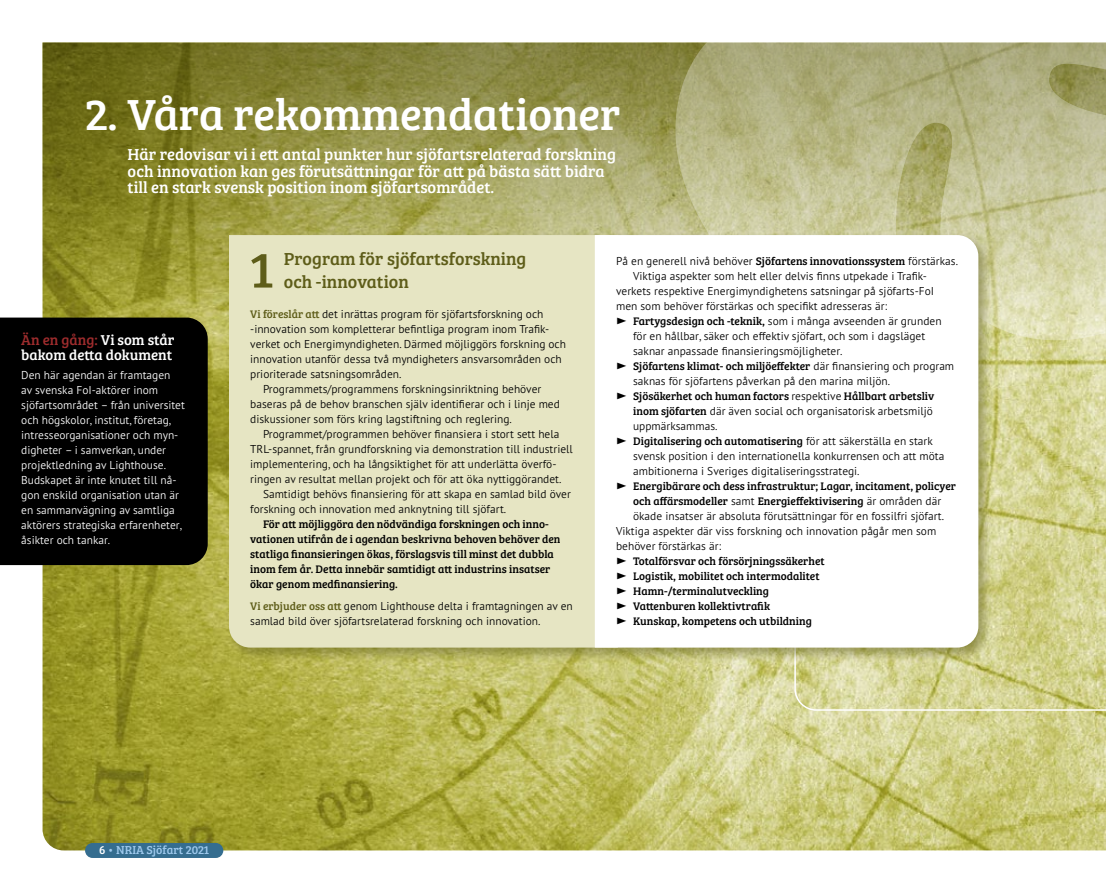
<style>
.page{position:relative;width:1106px;height:893px;background:#fff}
.page>*{position:absolute;margin:0;border:0;box-sizing:border-box;transform-origin:0 0}
.t1{font:51.9px "Bree Serif";color:#5e5d19}
.t2{font:45px "Bree Serif";color:#fff}
.t3{font:18px/22.5px "Bree Serif";color:#5e5d19}
.t4{font:16.5px/16.5px "Bree Serif";color:#fff}
.t5{font:14.85px/15px "Bree Serif";color:#fff}
.t6{font:11.85px "Bree Serif";color:#9ec9ed}
.t7{font:300 11.4px/15px "PT Sans Pro";color:#000}
.t8{font:11.4px/15px "Bree Serif";color:#000}
.t9{font:300 11.4px/15px "PT Sans Pro";color:#fff}
.s1{color:#9d2c2d}
.s2{font-family:"Bree Serif";font-weight:400;color:#5e5d19}
.s3{font-family:"Bree Serif";font-weight:400}
.s4{font-family:"PT Sans Pro";font-weight:300}
.s5{color:#fff}
</style>
<div class="page">
<img style="left:43px;top:325px;width:1063px;height:525px">
<svg style="left:43px;top:43px;width:593px;height:282px;background:#8f8d3e"></svg>
<svg style="left:636px;top:42px;width:470px;height:337px;background:#bbba89"></svg>
<svg style="left:793px;top:627px;width:313px;height:84px;background:#d5d494"></svg>
<div style="left:0;top:318px;width:208px;height:247px;background:#000"></div>
<div style="left:226px;top:232px;width:767px;height:431px;background:#5e5d19;opacity:.5"></div>
<div style="left:229px;top:235px;width:366px;height:413px;background:#e6e5c3"></div>
<svg style="left:595px;top:235px;width:383px;height:413px"></svg>
<div style="left:85px;top:843px;width:138px;height:15px;background:#356d8f;border-radius:8px"></div>
<svg style="left:617px;top:318px;width:9px;height:6px"></svg>
<svg style="left:617px;top:363px;width:9px;height:6px"></svg>
<svg style="left:617px;top:393px;width:9px;height:6px"></svg>
<svg style="left:617px;top:438px;width:9px;height:6px"></svg>
<svg style="left:617px;top:483px;width:9px;height:6px"></svg>
<svg style="left:617px;top:558px;width:9px;height:6px"></svg>
<svg style="left:617px;top:573px;width:9px;height:6px"></svg>
<svg style="left:617px;top:588px;width:9px;height:6px"></svg>
<svg style="left:617px;top:603px;width:9px;height:6px"></svg>
<svg style="left:617px;top:618px;width:9px;height:6px"></svg>
<h2 class="t2" style="left:85px;top:81px;width:537px">2. Våra rekommendationer</h2>
<h3 class="t4" style="left:128px;top:145px;width:490px">Här redovisar vi i ett antal punkter hur sjöfartsrelaterad forskning och innovation kan ges förutsättningar för att på bästa sätt bidra till en stark svensk position inom sjöfartsområdet.</h3>
<h3 class="t5" style="left:21px;top:331px;width:155px"><span class="s1">Än en gång:</span> Vi som står bakom detta dokument</h3>
<p class="t9" style="left:21px;top:367px;width:165px">Den här agendan är framtagen<br>av svenska FoI-aktörer inom sjöfartsområdet – från universitet och högskolor, institut, företag, intresseorganisationer och myn&shy;digheter – i samverkan, under projektledning av Lighthouse.<br>Budskapet är inte knutet till nå&shy;gon enskild organisation utan är en sammanvägning av samtliga aktörers strategiska erfarenheter, åsikter och tankar.</p>
<h1 class="t1" style="left:250px;top:231px;width:25px">1</h1>
<h3 class="t3" style="left:284px;top:247px;width:244px">Program för sjöfartsforskning och -innovation</h3>
<p class="t7" style="left:250px;top:306px;width:295px"><span class="s2">Vi föreslår att</span> det inrättas program för sjöfartsforskning och</p>
<p class="t7" style="left:250px;top:321px;width:299px">-innovation som kompletterar befintliga program inom Trafik-</p>
<p class="t7" style="left:250px;top:336px;width:317px">verket och Energimyndigheten. Därmed möjliggörs forskning och</p>
<p class="t7" style="left:250px;top:351px;width:313px">innovation utanför dessa två myndigheters ansvarsområden och</p>
<p class="t7" style="left:250px;top:366px;width:153px">prioriterade satsningsområden.</p>
<p class="t7" style="left:263px;top:381px;width:280px">Programmets/programmens forskningsinriktning behöver</p>
<p class="t7" style="left:250px;top:396px;width:311px">baseras på de behov branschen själv identifierar och i linje med</p>
<p class="t7" style="left:250px;top:411px;width:263px">diskussioner som förs kring lagstiftning och reglering.</p>
<p class="t7" style="left:263px;top:426px;width:298px">Programmet/programmen behöver finansiera i stort sett hela</p>
<p class="t7" style="left:250px;top:441px;width:324px">TRL-spannet, från grundforskning via demonstration till industriell</p>
<p class="t7" style="left:250px;top:456px;width:308px">implementering, och ha långsiktighet för att underlätta överfö-</p>
<p class="t7" style="left:250px;top:471px;width:313px">ringen av resultat mellan projekt och för att öka nyttiggörandet.</p>
<p class="t7" style="left:263px;top:486px;width:309px">Samtidigt behövs finansiering för att skapa en samlad bild över</p>
<p class="t7" style="left:250px;top:501px;width:257px">forskning och innovation med anknytning till sjöfart.</p>
<p class="t8" style="left:250px;top:515px;width:312px;text-indent:13px">För att möjliggöra den nödvändiga forskningen och inno&shy;vationen utifrån de i agendan beskrivna behoven behöver den statliga finansieringen ökas, förslagsvis till minst det dubbla inom fem år. Detta innebär samtidigt att industrins insatser ökar genom medfinansiering.</p>
<p class="t7" style="left:250px;top:598px;width:324px"><span class="s2">Vi erbjuder oss att</span> genom Lighthouse delta i framtagningen av en samlad bild över sjöfartsrelaterad forskning och innovation.</p>
<p class="t7" style="left:616px;top:253px;width:343px">På en generell nivå behöver <span class="s3">Sjöfartens innovationssystem</span> förstärkas.</p>
<p class="t7" style="left:633px;top:268px;width:294px">Viktiga aspekter som helt eller delvis finns utpekade i Trafik-</p>
<p class="t7" style="left:616px;top:283px;width:320px">verkets respektive Energimyndighetens satsningar på sjöfarts-FoI</p>
<p class="t7" style="left:616px;top:298px;width:272px">men som behöver förstärkas och specifikt adresseras är:</p>
<p class="t7" style="left:633px;top:313px;width:310px"><span class="s3">Fartygsdesign och -teknik,</span> som i många avseenden är grunden</p>
<p class="t7" style="left:633px;top:328px;width:294px">för en hållbar, säker och effektiv sjöfart, och som i dagsläget</p>
<p class="t7" style="left:633px;top:343px;width:211px">saknar anpassade finansieringsmöjligheter.</p>
<p class="t8" style="left:633px;top:358px;width:322px">Sjöfartens klimat- och miljöeffekter <span class="s4">där finansiering och program</span></p>
<p class="t7" style="left:633px;top:373px;width:258px">saknas för sjöfartens påverkan på den marina miljön.</p>
<p class="t8" style="left:633px;top:388px;width:303px">Sjösäkerhet och human factors <span class="s4">respektive</span> Hållbart arbetsliv</p>
<p class="t7" style="left:633px;top:403px;width:301px"><span class="s3">inom sjöfarten</span> där även social och organisatorisk arbetsmiljö uppmärksammas.</p>
<p class="t8" style="left:633px;top:433px;width:301px">Digitalisering och automatisering <span class="s4">för att säkerställa en stark</span></p>
<p class="t7" style="left:633px;top:448px;width:313px">svensk position i den internationella konkurrensen och att möta ambitionerna i Sveriges digitaliseringsstrategi.</p>
<p class="t8" style="left:633px;top:478px;width:324px">Energibärare och dess infrastruktur; Lagar, incitament, policyer och affärsmodeller <span class="s4">samt</span> Energieffektivisering <span class="s4">är områden där</span></p>
<p class="t7" style="left:616px;top:508px;width:329px;text-indent:17px">ökade insatser är absoluta förutsättningar för en fossilfri sjöfart.<br>Viktiga aspekter där viss forskning och innovation pågår men som behöver förstärkas är:</p>
<p class="t8" style="left:633px;top:553px;width:193px">Totalförsvar och försörjningssäkerhet Logistik, mobilitet och intermodalitet Hamn-/terminalutveckling Vattenburen kollektivtrafik<br>Kunskap, kompetens och utbildning</p>
<p class="t6" style="left:99px;top:841px;width:112px"><span class="s5">6</span> • NRIA Sjöfart 2021</p>
</div>
